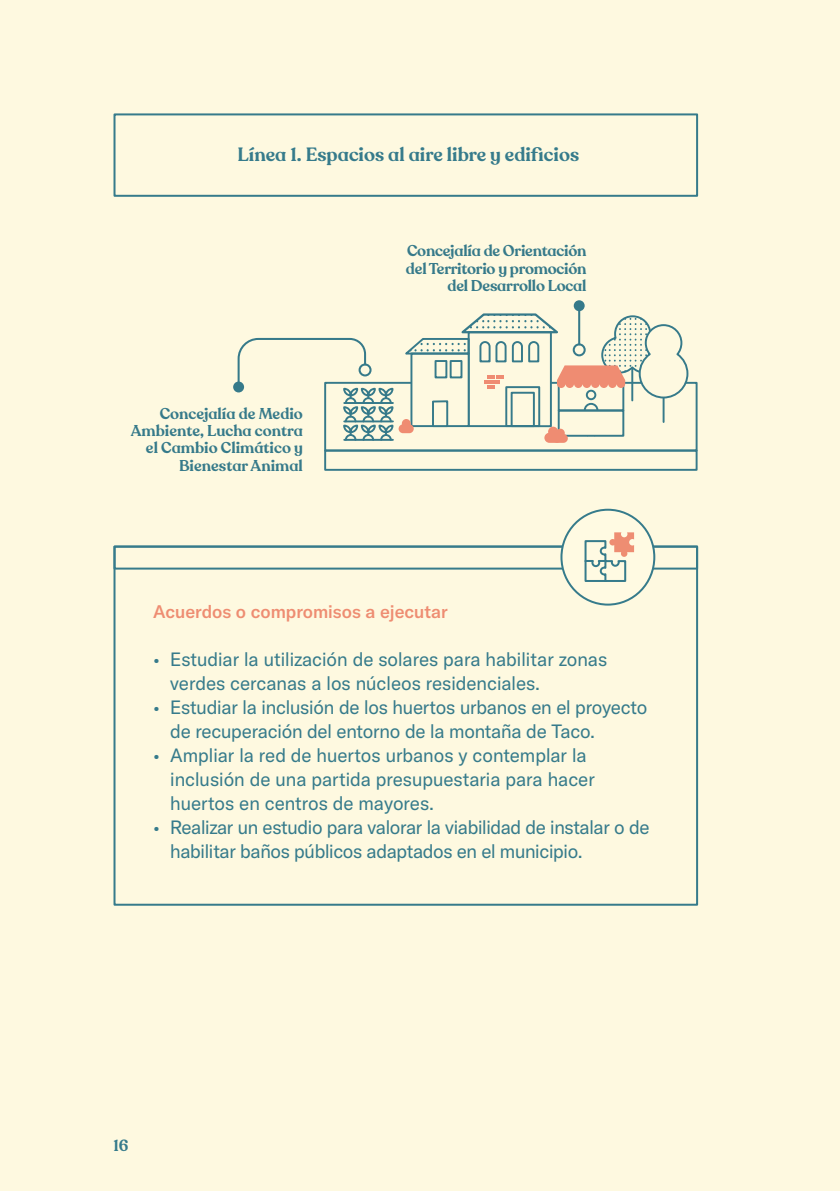
<style>
.page{position:relative;width:840px;height:1191px;background:#fff}
.page>*{position:absolute;margin:0;border:0;box-sizing:border-box;transform-origin:0 0}
.t1{font:19px/24px "GT America LCG";letter-spacing:-.005em;color:#367b8b}
.t2{font:600 19px "Recoleta Alt";color:#367b8b}
.t3{font:500 18px "GT America LCG";color:#ee8d72}
.t4{font:600 16px "Recoleta Alt";color:#367b8b}
.t5{font:600 15.6px/17.4px "Recoleta Alt";letter-spacing:-.01em;color:#367a8a;text-align:right}
</style>
<div class="page">
<div style="left:0;top:0;width:839px;height:1191px;background:#fef9e0"></div>
<div style="left:113px;top:113px;width:584px;height:84px;border:2px solid #367b8b"></div>
<div style="left:113px;top:545px;width:584px;height:24px;border:2px solid #367b8b"></div>
<div style="left:324px;top:382px;width:373px;height:69px;border:2px solid #367a8a"></div>
<div style="left:324px;top:449px;width:373px;height:22px;border:2px solid #367a8a"></div>
<div style="left:233px;top:381px;width:11px;height:11px;background:#367a8a;border-radius:50%"></div>
<svg style="left:236px;top:311px;width:453px;height:132px"></svg>
<div style="left:572px;top:343px;width:13px;height:13px;border:2px solid #367a8a;border-radius:50%"></div>
<hr style="left:578px;top:311px;width:2px;height:33px;background:#367a8a">
<div style="left:573px;top:300px;width:11px;height:11px;background:#367a8a;border-radius:50%"></div>
<div style="left:561px;top:510px;width:93px;height:94px;background:#fffae2;border-radius:50%"></div>
<div style="left:560px;top:509px;width:95px;height:96px;border:2px solid #367b8b;border-radius:50%"></div>
<svg style="left:584px;top:532px;width:49px;height:50px"></svg>
<p class="t2" style="left:237px;top:143px;width:343px">Línea 1. Espacios al aire libre y edificios</p>
<p class="t5" style="left:131px;top:405px;width:173px">Concejalía de Medio<br>Ambiente, Lucha contra el Cambio Climático y<br>Bienestar Animal</p>
<p class="t5" style="left:406px;top:243px;width:182px">Concejalía de Orientación del Territorio y promoción del Desarrollo Local</p>
<p class="t3" style="left:153px;top:598px;width:296px">Acuerdos o compromisos a ejecutar</p>
<p class="t1" style="left:170px;top:645px;width:438px;text-indent:-17px">• Estudiar la utilización de solares para habilitar zonas verdes cercanas a los núcleos residenciales.</p>
<p class="t1" style="left:170px;top:693px;width:478px;text-indent:-17px">• Estudiar la inclusión de los huertos urbanos en el proyecto de recuperación del entorno de la montaña de Taco.</p>
<p class="t1" style="left:170px;top:741px;width:426px;text-indent:-17px">• Ampliar la red de huertos urbanos y contemplar la inclusión de una partida presupuestaria para hacer huertos en centros de mayores.</p>
<p class="t1" style="left:170px;top:813px;width:480px;text-indent:-17px">• Realizar un estudio para valorar la viabilidad de instalar o de habilitar baños públicos adaptados en el municipio.</p>
<p class="t4" style="left:113px;top:1135px;width:17px">16</p>
</div>
